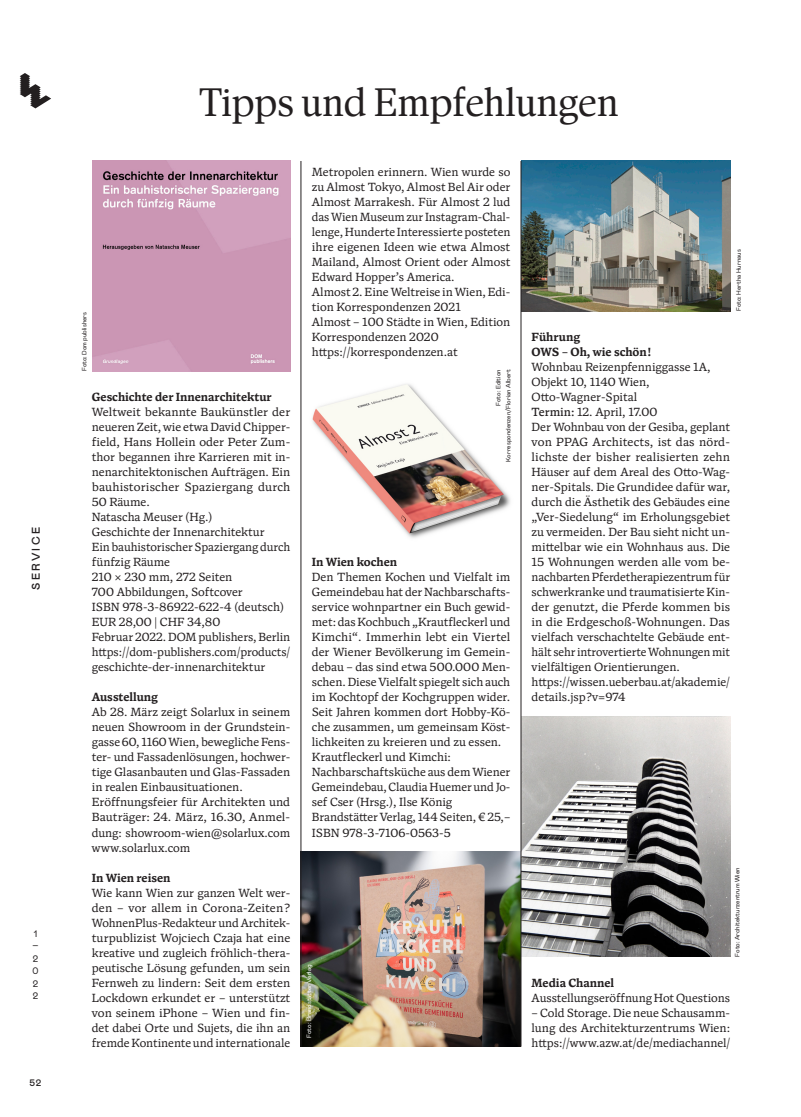
<style>
.page{position:relative;width:801px;height:1117px;background:#fff}
.page>*{position:absolute;margin:0;border:0;box-sizing:border-box;transform-origin:0 0}
.t1{font:40px "Antonia H2";color:#231f20}
.t2{font:11.88px/15px "Antonia Text";color:#231f20}
.t3{font:700 11.88px/15px "Antonia Text";color:#231f20}
.t4{font:500 11.25px "Mabry";letter-spacing:.2em;color:#231f20}
.t5{font:9.38px/12.5px "Mabry Pro";color:#231f20}
.t6{font:500 9.38px "Mabry";color:#231f20}
.t7{font:6.25px/10px "Mabry Pro";color:#231f20;text-align:right}
.t8{font:6.25px "Mabry Pro";color:#fff}
.s1{font-weight:500}
</style>
<div class="page">
<svg style="left:20px;top:73px;width:31px;height:35px"></svg>
<img style="left:312px;top:370px;width:209px;height:177px">
<img style="left:302px;top:851px;width:219px;height:195px">
<img style="left:92px;top:161px;width:199px;height:210px">
<img style="left:522px;top:161px;width:208px;height:150px">
<hr style="left:301px;top:161px;width:1px;height:885px;background:#231f20">
<img style="left:522px;top:716px;width:208px;height:240px">
<hr style="left:521px;top:161px;width:1px;height:885px;background:#231f20">
<p class="t4" style="left:28px;top:589px;width:64px;rotate:-90deg">SERVICE</p>
<p class="t5" style="left:32px;top:926px;width:8px">1 –<br>2<br>0<br>2<br>2</p>
<p class="t6" style="left:29px;top:1075px;width:14px">52</p>
<h1 class="t1" style="left:199px;top:79px;width:421px">Tipps und Empfehlungen</h1>
<p class="t7" style="left:79px;top:371px;width:61px;rotate:-90deg">Foto: Dom publishers</p>
<p class="t3" style="left:92px;top:390px;width:181px">Geschichte der Innenarchitektur</p>
<p class="t2" style="left:92px;top:405px;width:200px">Weltweit bekannte Baukünstler der neueren Zeit, wie etwa David Chipper&shy;field, Hans Hollein oder Peter Zum&shy;thor begannen ihre Karrieren mit in&shy;nenarchitektonischen Aufträgen. Ein bauhistorischer Spaziergang durch<br>50 Räume.<br>Natascha Meuser (Hg.)<br>Geschichte der Innenarchitektur<br>Ein bauhistorischer Spaziergang durch fünfzig Räume<br>210 × 230 mm, 272 Seiten<br>700 Abbildungen, Softcover<br>ISBN 978-3-86922-622-4 (deutsch)<br>EUR 28,00 | CHF 34,80<br>Februar 2022. DOM publishers, Berlin https://dom-publishers.com/products/ geschichte-der-innenarchitektur</p>
<p class="t3" style="left:92px;top:690px;width:68px">Ausstellung</p>
<p class="t2" style="left:92px;top:705px;width:200px">Ab 28. März zeigt Solarlux in seinem neuen Showroom in der Grundstein&shy;gasse 60, 1160 Wien, bewegliche Fens&shy;ter- und Fassadenlösungen, hochwer&shy;tige Glasanbauten und Glas-Fassaden in realen Einbausituationen.<br>Eröffnungsfeier für Architekten und Bauträger: 24. März, 16.30, Anmel&shy;dung: showroom-wien@solarlux.com www.solarlux.com</p>
<p class="t3" style="left:92px;top:870px;width:80px">In Wien reisen</p>
<p class="t2" style="left:92px;top:885px;width:200px;text-align:justify">Wie kann Wien zur ganzen Welt wer&shy;den – vor allem in Corona-Zeiten?<br>WohnenPlus-Redakteur und Architek&shy;turpublizist Wojciech Czaja hat eine kreative und zugleich fröhlich-thera&shy;peutische Lösung gefunden, um sein Fernweh zu lindern: Seit dem ersten Lockdown erkundet er – unterstützt von seinem iPhone – Wien und fin&shy;det dabei Orte und Sujets, die ihn an fremde Kontinente und internationale</p>
<p class="t2" style="left:312px;top:165px;width:200px">Metropolen erinnern. Wien wurde so zu Almost Tokyo, Almost Bel Air oder Almost Marrakesh. Für Almost 2 lud das Wien Museum zur Instagram-Chal&shy;lenge, Hunderte Interessierte posteten ihre eigenen Ideen wie etwa Almost Mailand, Almost Orient oder Almost Edward Hopper’s America.<br>Almost 2. Eine Weltreise in Wien, Edi&shy;tion Korrespondenzen 2021<br>Almost – 100 Städte in Wien, Edition Korrespondenzen 2020 https://korrespondenzen.at</p>
<p class="t7" style="left:493px;top:461px;width:94px;rotate:-90deg">Foto: Edition<br>Korrespondenzen/Florian Albert</p>
<p class="t3" style="left:312px;top:555px;width:87px">In Wien kochen</p>
<p class="t2" style="left:312px;top:570px;width:200px">Den Themen Kochen und Vielfalt im Gemeindebau hat der Nachbarschafts&shy;service wohnpartner ein Buch gewid&shy;met: das Kochbuch „Krautfleckerl und Kimchi“. Immerhin lebt ein Viertel der Wiener Bevölkerung im Gemein&shy;debau – das sind etwa 500.000 Men&shy;schen. Diese Vielfalt spiegelt sich auch im Kochtopf der Kochgruppen wider.<br>Seit Jahren kommen dort Hobby-Kö&shy;che zusammen, um gemeinsam Köst&shy;lichkeiten zu kreieren und zu essen.<br>Krautfleckerl und Kimchi:<br>Nachbarschaftsküche aus dem Wiener Gemeindebau, Claudia Huemer und Jo&shy;sef Cser (Hrsg.), Ilse König Brandstätter Verlag, 144 Seiten, € 25,– ISBN 978-3-7106-0563-5</p>
<p class="t8" style="left:305px;top:1037px;width:75px;rotate:-90deg">Foto: Brandstätter Verlag</p>
<p class="t7" style="left:733px;top:311px;width:63px;rotate:-90deg">Foto: Hertha Hurnaus</p>
<p class="t3" style="left:531px;top:330px;width:121px">Führung<br>OWS – Oh, wie schön!</p>
<p class="t2" style="left:531px;top:360px;width:200px">Wohnbau Reizenpfenniggasse 1A, Objekt 10, 1140 Wien, Otto-Wagner-Spital<br><span class="s1">Termin:</span> 12. April, 17.00<br>Der Wohnbau von der Gesiba, geplant von PPAG Architects, ist das nörd&shy;lichste der bisher realisierten zehn Häuser auf dem Areal des Otto-Wag&shy;ner-Spitals. Die Grundidee dafür war, durch die Ästhetik des Gebäudes eine „Ver-Siedelung“ im Erholungsgebiet zu vermeiden. Der Bau sieht nicht un&shy;mittelbar wie ein Wohnhaus aus. Die 15 Wohnungen werden alle vom be&shy;nachbarten Pferdetherapiezentrum für schwerkranke und traumatisierte Kin&shy;der genutzt, die Pferde kommen bis in die Erdgeschoß-Wohnungen. Das vielfach verschachtelte Gebäude ent&shy;hält sehr introvertierte Wohnungen mit vielfältigen Orientierungen. https://wissen.ueberbau.at/akademie/ details.jsp?v=974</p>
<p class="t7" style="left:732px;top:956px;width:90px;rotate:-90deg">Foto: Architekturzentrum Wien</p>
<p class="t3" style="left:531px;top:975px;width:84px">Media Channel</p>
<p class="t2" style="left:531px;top:990px;width:200px">Ausstellungseröffnung Hot Questions</p>
<p class="t2" style="left:531px;top:1005px;width:200px;text-align:justify">– Cold Storage. Die neue Schausamm&shy;lung des Architekturzentrums Wien: https://www.azw.at/de/mediachannel/</p>
</div>
